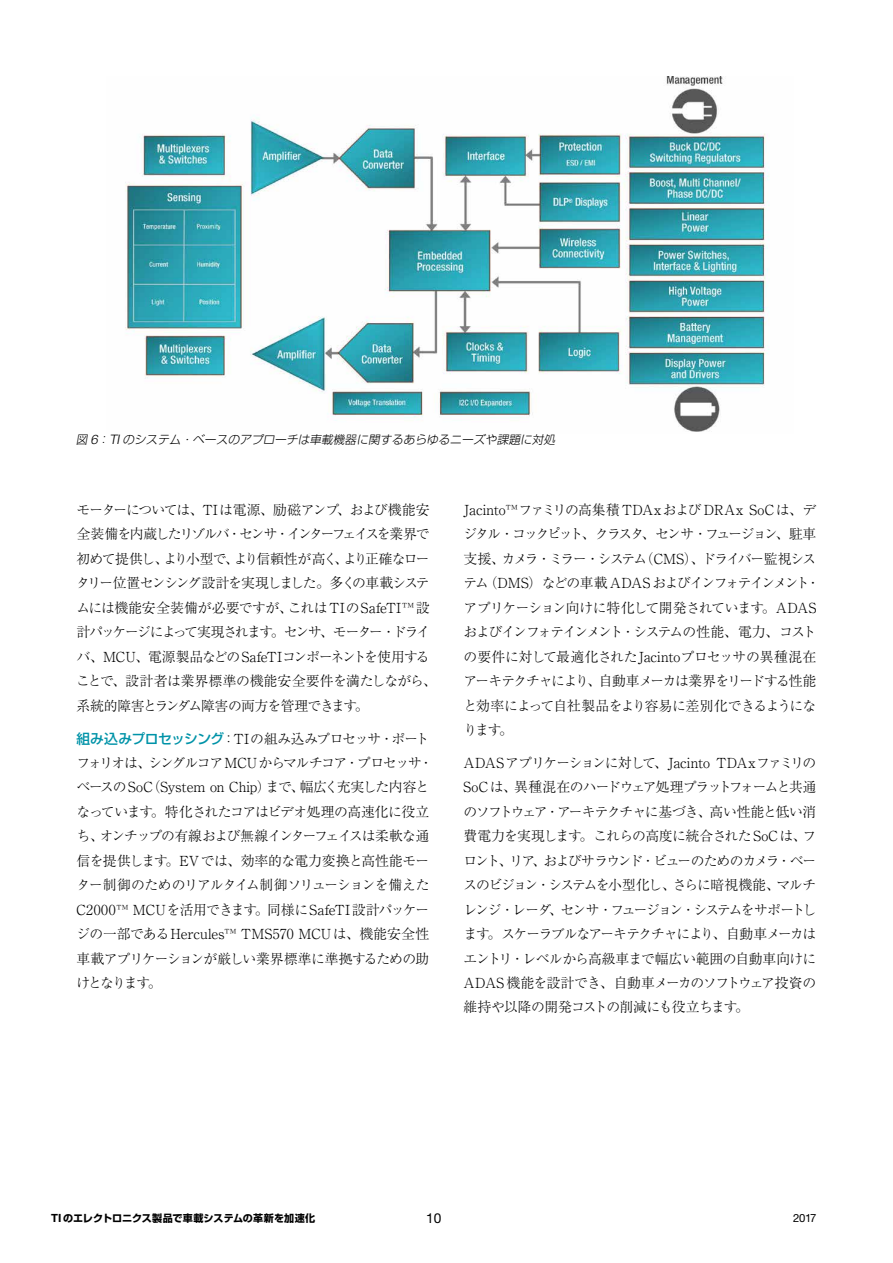
<style>
.page{position:relative;width:893px;height:1263px;background:#fff}
.page>*{position:absolute;margin:0;border:0;box-sizing:border-box;transform-origin:0 0}
.t1{font:300 13.8px/24.5px "Ryumin Pro";letter-spacing:-.06em;color:#000}
.t2{font:300 13.8px/24.5px "Ryumin Pro";letter-spacing:-.04em;color:#000}
.t3{font:13.65px "Helvetica Neue LT Std";color:#000}
.t4{font:italic 300 11.7px "Shin Go Pro";color:#000}
.t5{font:11.25px "Helvetica Neue LT Std";color:#000}
.t6{font:700 10.05px "Shin Go Pro";letter-spacing:.005em;color:#000}
.s1{font-family:"Helvetica Neue LT Std";font-size:13.05px}
.s2{font-family:"Shin Go Pro";font-weight:500;color:#0093a8}
.s3{font-family:"Helvetica Neue LT Std";font-size:11.25px}
</style>
<div class="page">
<img style="left:125px;top:77px;width:644px;height:355px">
<p class="t4" style="left:76px;top:430px;width:484px">図 <span class="s1">6</span>：<span class="s1">TI</span> のシステム・ベースのアプローチは車載機器に関するあらゆるニーズや課題に対処</p>
<p class="t1" style="left:76px;top:496px;width:362px">モーターについては、TIは電源、励磁アンプ、および機能安全装備を内蔵したリゾルバ・センサ・インターフェイスを業界で初めて提供し、より小型で、より信頼性が高く、より正確なロータリー位置センシング設計を実現しました。多くの車載システムには機能安全装備が必要ですが、これはTIのSafeTI™設計パッケージによって実現されます。センサ、モーター・ドライバ、MCU、電源製品などの SafeTIコンポーネントを使用することで、設計者は業界標準の機能安全要件を満たしながら、系統的障害とランダム障害の両方を管理できます。</p>
<p class="t2" style="left:77px;top:725px;width:358px"><span class="s2">組み込みプロセッシング</span>：TIの組み込みプロセッサ・ポートフォリオは、シングルコア MCUからマルチコア・プロセッサ・ベースのSoC（System on Chip）まで、幅広く充実した内容となっています。特化されたコアはビデオ処理の高速化に役立ち、オンチップの有線および無線インターフェイスは柔軟な通信を提供します。EVでは、効率的な電力変換と高性能モーター制御のためのリアルタイム制御ソリューションを備えた<br>C2000™ MCUを活用できます。同様にSafeTI設計パッケージの一部であるHercules™ TMS570 MCUは、機能安全性車載アプリケーションが厳しい業界標準に準拠するための助けとなります。</p>
<p class="t1" style="left:463px;top:496px;width:358px">Jacinto™ファミリの高集積TDAxおよび DRAx SoCは、デジタル・コックピット、クラスタ、センサ・フュージョン、駐車支援、カメラ・ミラー・システム（CMS）、ドライバー監視システム（DMS）などの車載ADAS およびインフォテインメント・アプリケーション向けに特化して開発されています。ADASおよびインフォテインメント・システムの性能、電力、コストの要件に対して最適化されたJacintoプロセッサの異種混在アーキテクチャにより、自動車メーカは業界をリードする性能と効率によって自社製品をより容易に差別化できるようになります。</p>
<p class="t1" style="left:463px;top:749px;width:354px;text-align:justify">ADASアプリケーションに対して、Jacinto TDAxファミリのSoC は、異種混在のハードウェア処理プラットフォームと共通のソフトウェア・アーキテクチャに基づき、高い性能と低い消費電力を実現します。これらの高度に統合された SoCは、フロント、リア、およびサラウンド・ビューのためのカメラ・ベースのビジョン・システムを小型化し、さらに暗視機能、マルチレンジ・レーダ、センサ・フュージョン・システムをサポートします。スケーラブルなアーキテクチャにより、自動車メーカはエントリ・レベルから高級車まで幅広い範囲の自動車向けにADAS 機能を設計でき、自動車メーカのソフトウェア投資の維持や以降の開発コストの削減にも役立ちます。</p>
<p class="t6" style="left:51px;top:1210px;width:266px"><span class="s3">TI</span>のエレクトロニクス製品で車載システムの革新を加速化</p>
<p class="t3" style="left:426px;top:1210px;width:17px">10</p>
<p class="t5" style="left:793px;top:1211px;width:25px">2017</p>
</div>
